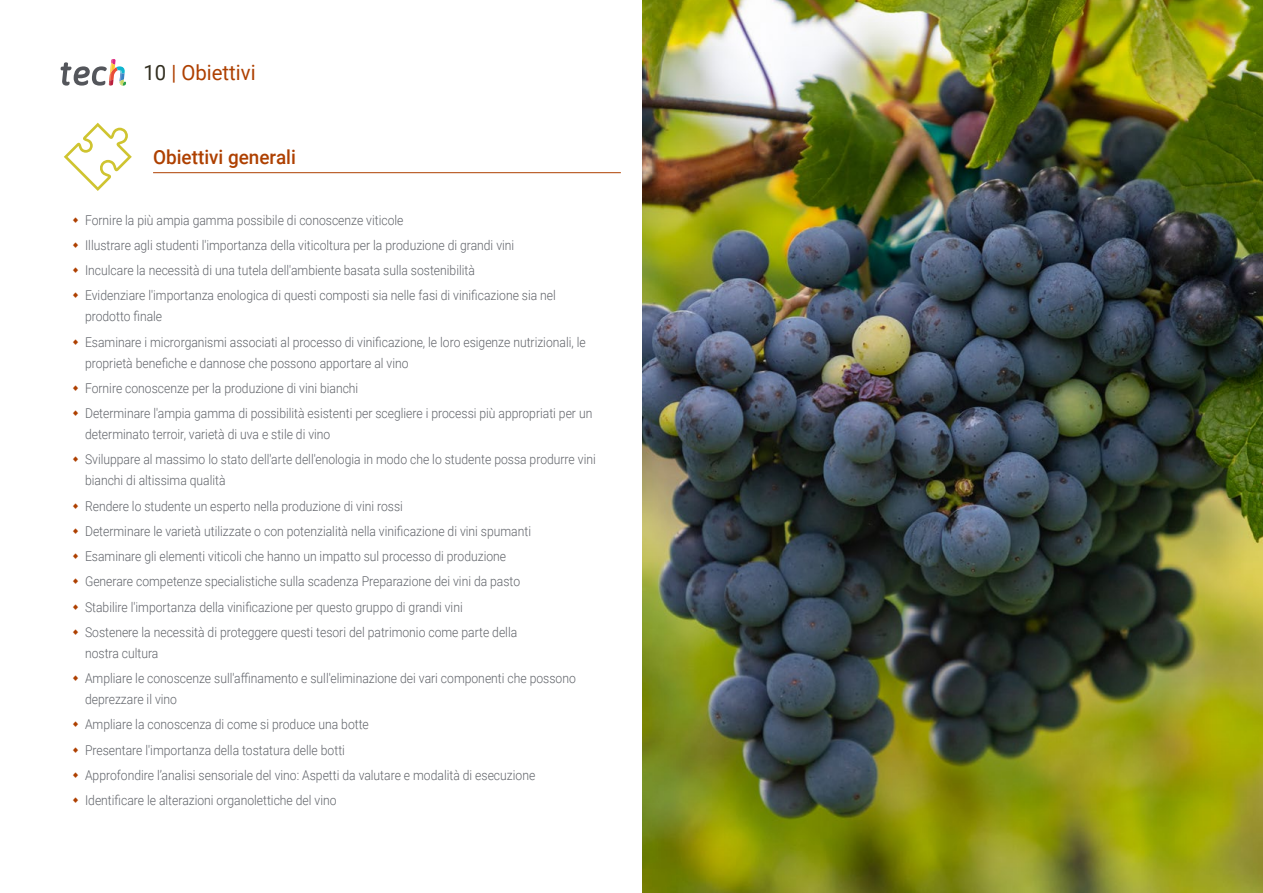
<style>
.page{position:relative;width:1263px;height:893px;background:#fff}
.page>*{position:absolute;margin:0;border:0;box-sizing:border-box;transform-origin:0 0}
.t1{font:21px "Roboto";color:#ae4000}
.t2{font:500 19.5px "Roboto";color:#ae4000}
.t3{font:300 13.5px/25.2px "Roboto";color:#61646a;scale:.9 1}
.s1{color:#312e20}
</style>
<div class="page">
<hr style="left:153px;top:172px;width:468px;height:1px;background:#ae4000">
<svg style="left:64px;top:123px;width:68px;height:68px"></svg>
<img style="left:642px;top:0;width:621px;height:893px">
<svg style="left:61px;top:59px;width:65px;height:27px"></svg>
<h1 class="t1" style="left:144px;top:57px;width:114px"><span class="s1">10</span> | Obiettivi</h1>
<h2 class="t2" style="left:153px;top:144px;width:144px">Obiettivi generali</h2>
<p class="t3" style="left:85px;top:207px;width:525px">Fornire la più ampia gamma possibile di conoscenze viticole<br>Illustrare agli studenti l'importanza della viticoltura per la produzione di grandi vini Inculcare la necessità di una tutela dell'ambiente basata sulla sostenibilità<br>Evidenziare l'importanza enologica di questi composti sia nelle fasi di vinificazione sia nel</p>
<p class="t3" style="left:85px;top:303px;width:558px">prodotto finale<br>Esaminare i microrganismi associati al processo di vinificazione, le loro esigenze nutrizionali, le</p>
<p class="t3" style="left:85px;top:350px;width:565px">proprietà benefiche e dannose che possono apportare al vino<br>Fornire conoscenze per la produzione di vini bianchi<br>Determinare l'ampia gamma di possibilità esistenti per scegliere i processi più appropriati per un</p>
<p class="t3" style="left:85px;top:421px;width:569px">determinato terroir, varietà di uva e stile di vino<br>Sviluppare al massimo lo stato dell'arte dell'enologia in modo che lo studente possa produrre vini</p>
<p class="t3" style="left:85px;top:467px;width:497px">bianchi di altissima qualità<br>Rendere lo studente un esperto nella produzione di vini rossi<br>Determinare le varietà utilizzate o con potenzialità nella vinificazione di vini spumanti Esaminare gli elementi viticoli che hanno un impatto sul processo di produzione Generare competenze specialistiche sulla scadenza Preparazione dei vini da pasto Stabilire l'importanza della vinificazione per questo gruppo di grandi vini<br>Sostenere la necessità di proteggere questi tesori del patrimonio come parte della</p>
<p class="t3" style="left:85px;top:640px;width:547px">nostra cultura<br>Ampliare le conoscenze sull'affinamento e sull'eliminazione dei vari componenti che possono</p>
<p class="t3" style="left:85px;top:686px;width:502px">deprezzare il vino<br>Ampliare la conoscenza di come si produce una botte<br>Presentare l'importanza della tostatura delle botti<br>Approfondire l’analisi sensoriale del vino: Aspetti da valutare e modalità di esecuzione Identificare le alterazioni organolettiche del vino</p>
</div>
